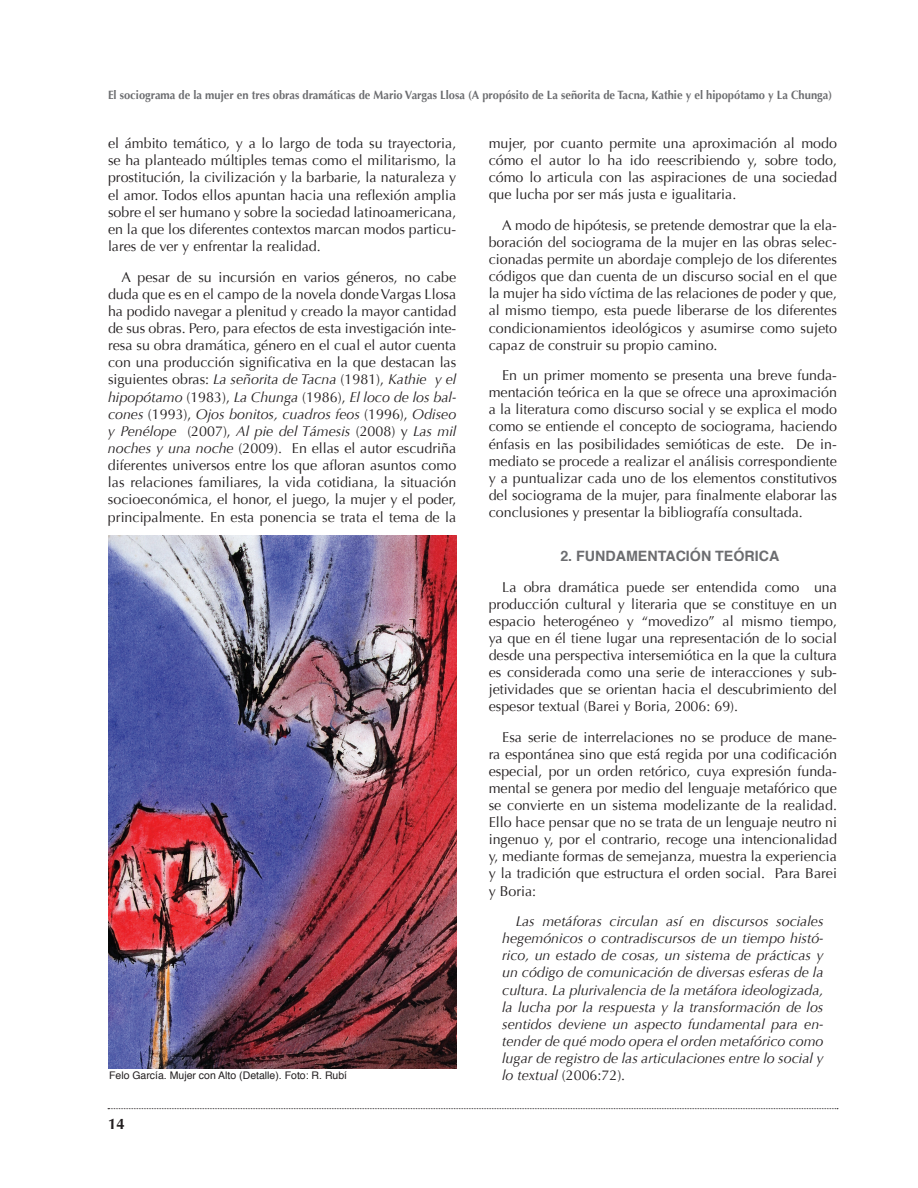
<style>
.page{position:relative;width:918px;height:1188px;background:#fff}
.page>*{position:absolute;margin:0;border:0;box-sizing:border-box;transform-origin:0 0}
.t1{font:700 15px "Optima";color:#231f20}
.t2{font:14.25px/17.1px "Optima";color:#231f20;text-align:justify}
.t3{font:italic 14.25px/17.1px "Optima";color:#231f20;text-align:justify}
.t4{font:700 14.25px "Helvetica";color:#6c6d70}
.t5{font:700 12px "Optima";color:#6c6d70;scale:.93 1}
.t6{font:10.5px "Helvetica";color:#231f20}
.s1{font-style:italic}
</style>
<div class="page">
<svg style="left:108px;top:1108px;width:730px;height:1px"></svg>
<img style="left:108px;top:535px;width:348px;height:534px">
<p class="t5" style="left:108px;top:88px;width:780px">El sociograma de la mujer en tres obras dramáticas de Mario Vargas Llosa (A propósito de La señorita de Tacna, Kathie y el hipopótamo y La Chunga)</p>
<p class="t2" style="left:108px;top:135px;width:350px">el ámbito temático, y a lo largo de toda su trayectoria, se ha planteado múltiples temas como el militarismo, la prostitución, la civilización y la barbarie, la naturaleza y el amor. Todos ellos apuntan hacia una reflexión amplia sobre el ser humano y sobre la sociedad latinoamericana, en la que los diferentes contextos marcan modos particu&shy;lares de ver y enfrentar la realidad.</p>
<p class="t2" style="left:108px;top:268px;width:350px;text-indent:13px">A pesar de su incursión en varios géneros, no cabe duda que es en el campo de la novela donde Vargas Llosa ha podido navegar a plenitud y creado la mayor cantidad de sus obras. Pero, para efectos de esta investigación inte&shy;resa su obra dramática, género en el cual el autor cuenta con una producción significativa en la que destacan las siguientes obras: <span class="s1">La señorita de Tacna</span> (1981), <span class="s1">Kathie y el hipopótamo</span> (1983), <span class="s1">La Chunga</span> (1986), <span class="s1">El loco de los bal&shy;cones</span> (1993), <span class="s1">Ojos bonitos, cuadros feos</span> (1996), <span class="s1">Odiseo y Penélope</span> (2007), <span class="s1">Al pie del Támesis</span> (2008) y <span class="s1">Las mil noches y una noche</span> (2009). En ellas el autor escudriña diferentes universos entre los que afloran asuntos como las relaciones familiares, la vida cotidiana, la situación socioeconómica, el honor, el juego, la mujer y el poder, principalmente. En esta ponencia se trata el tema de la</p>
<p class="t2" style="left:489px;top:135px;width:350px">mujer, por cuanto permite una aproximación al modo cómo el autor lo ha ido reescribiendo y, sobre todo, cómo lo articula con las aspiraciones de una sociedad que lucha por ser más justa e igualitaria.</p>
<p class="t2" style="left:489px;top:217px;width:350px;text-indent:13px">A modo de hipótesis, se pretende demostrar que la ela&shy;boración del sociograma de la mujer en las obras selec&shy;cionadas permite un abordaje complejo de los diferentes códigos que dan cuenta de un discurso social en el que la mujer ha sido víctima de las relaciones de poder y que, al mismo tiempo, esta puede liberarse de los diferentes condicionamientos ideológicos y asumirse como sujeto capaz de construir su propio camino.</p>
<p class="t2" style="left:489px;top:367px;width:350px;text-indent:13px">En un primer momento se presenta una breve funda&shy;mentación teórica en la que se ofrece una aproximación a la literatura como discurso social y se explica el modo como se entiende el concepto de sociograma, haciendo énfasis en las posibilidades semióticas de este. De in&shy;mediato se procede a realizar el análisis correspondiente y a puntualizar cada uno de los elementos constitutivos del sociograma de la mujer, para finalmente elaborar las conclusiones y presentar la bibliografía consultada.</p>
<p class="t4" style="left:560px;top:544px;width:221px">2. FUNDAMENTACIÓN TEÓRICA</p>
<p class="t2" style="left:489px;top:578px;width:350px;text-indent:13px">La obra dramática puede ser entendida como una producción cultural y literaria que se constituye en un espacio heterogéneo y “movedizo” al mismo tiempo, ya que en él tiene lugar una representación de lo social desde una perspectiva intersemiótica en la que la cultura es considerada como una serie de interacciones y sub&shy;jetividades que se orientan hacia el descubrimiento del espesor textual (Barei y Boria, 2006: 69).</p>
<p class="t2" style="left:489px;top:729px;width:350px;text-indent:13px">Esa serie de interrelaciones no se produce de mane&shy;ra espontánea sino que está regida por una codificación especial, por un orden retórico, cuya expresión funda&shy;mental se genera por medio del lenguaje metafórico que se convierte en un sistema modelizante de la realidad.<br>Ello hace pensar que no se trata de un lenguaje neutro ni ingenuo y, por el contrario, recoge una intencionalidad y, mediante formas de semejanza, muestra la experiencia y la tradición que estructura el orden social. Para Barei y Boria:</p>
<p class="t3" style="left:502px;top:913px;width:323px;text-indent:13px">Las metáforas circulan así en discursos sociales hegemónicos o contradiscursos de un tiempo histó&shy;rico, un estado de cosas, un sistema de prácticas y un código de comunicación de diversas esferas de la cultura. La plurivalencia de la metáfora ideologizada, la lucha por la respuesta y la transformación de los sentidos deviene un aspecto fundamental para en&shy;tender de qué modo opera el orden metafórico como lugar de registro de las articulaciones entre lo social y</p>
<p class="t6" style="left:109px;top:1068px;width:240px">Felo García. Mujer con Alto (Detalle). Foto: R. Rubí</p>
<p class="t2" style="left:502px;top:1067px;width:125px"><span class="s1">lo textual</span> (2006:72).</p>
<p class="t1" style="left:108px;top:1115px;width:18px">14</p>
</div>
